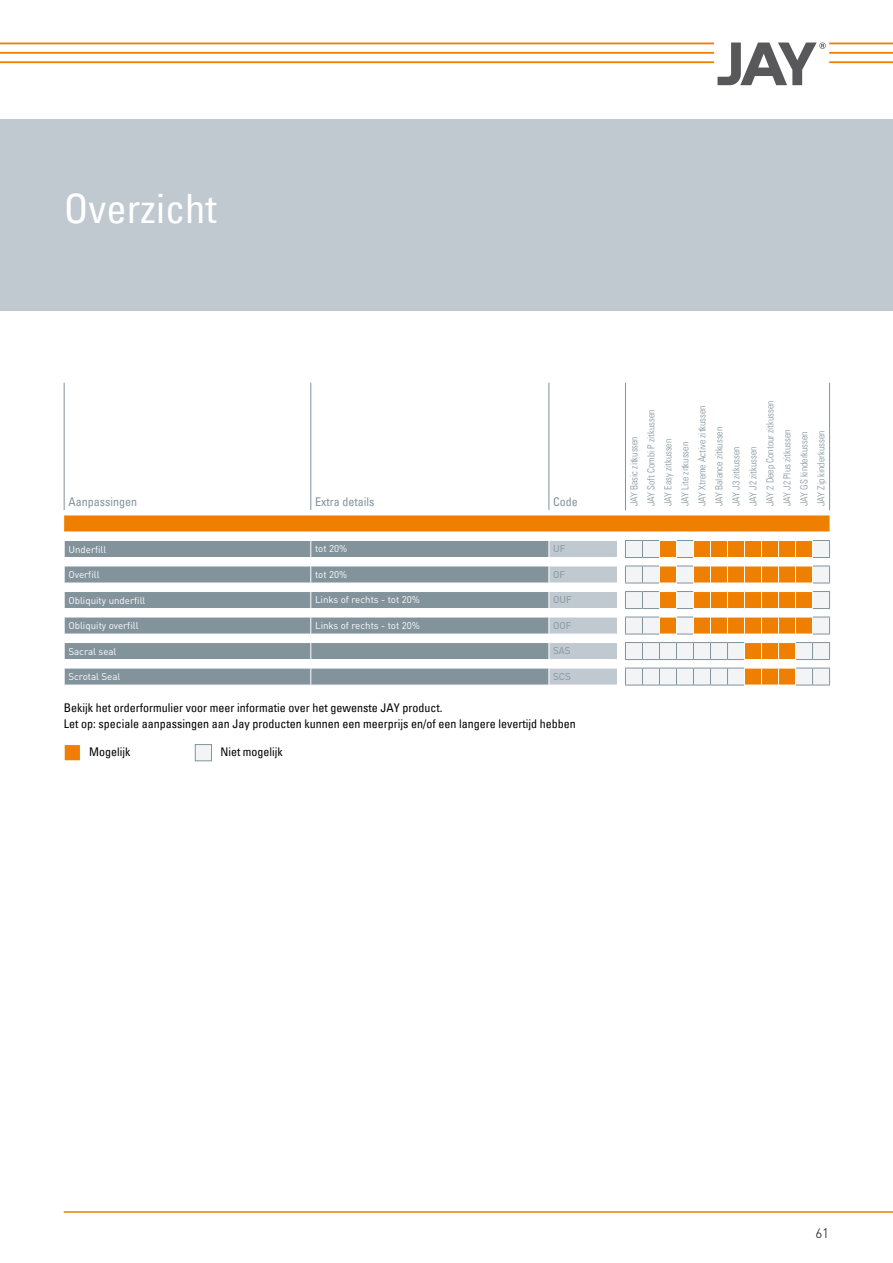
<style>
.page{position:relative;width:893px;height:1263px;background:#fff}
.page>*{position:absolute;margin:0;border:0;box-sizing:border-box;transform-origin:0 0}
.t1{font:condensed 40.5px "Univers Com 57";color:#fff}
.t2{font:300 13.5px "DINOT";color:#000}
.t3{font:condensed 12px/15.9px "Univers Com 57";color:#000}
.t4{font:condensed 12px "Univers Com 57";color:#82939c}
.t5{font:9.75px/17px "Univers Com 47 Light Cond";color:#82939c}
.t6{font:9.75px "DINOT";color:#fff}
.t7{font:9.75px "DINOT";color:#82939c}
</style>
<div class="page">
<hr style="left:829px;top:52px;width:64px;height:2px;background:#ee7f00">
<hr style="left:829px;top:61px;width:64px;height:2px;background:#ee7f00">
<hr style="left:829px;top:43px;width:64px;height:1px;background:#ee7f00">
<hr style="left:0;top:52px;width:714px;height:2px;background:#ee7f00">
<hr style="left:0;top:61px;width:714px;height:2px;background:#ee7f00">
<hr style="left:0;top:43px;width:714px;height:1px;background:#ee7f00">
<svg style="left:717px;top:43px;width:109px;height:42px"></svg>
<div style="left:0;top:119px;width:893px;height:191px;background:#bfc9cf"></div>
<hr style="left:64px;top:1211px;width:829px;height:2px;background:#ee7f00">
<div style="left:64px;top:516px;width:766px;height:16px;background:#ee7f00"></div>
<svg style="left:65px;top:541px;width:484px;height:144px;fill:#82939c"></svg>
<svg style="left:64px;top:541px;width:1px;height:16px"></svg>
<svg style="left:310px;top:541px;width:1px;height:16px"></svg>
<hr style="left:64px;top:557px;width:247px;height:1px;background:#fff">
<hr style="left:311px;top:557px;width:238px;height:1px;background:#fff">
<hr style="left:64px;top:566px;width:247px;height:1px;background:#fff">
<svg style="left:64px;top:566px;width:1px;height:17px"></svg>
<hr style="left:311px;top:566px;width:238px;height:1px;background:#fff">
<svg style="left:310px;top:566px;width:1px;height:17px"></svg>
<hr style="left:64px;top:583px;width:247px;height:1px;background:#fff">
<hr style="left:311px;top:583px;width:238px;height:1px;background:#fff">
<hr style="left:64px;top:591px;width:247px;height:1px;background:#fff">
<svg style="left:64px;top:592px;width:1px;height:16px"></svg>
<hr style="left:311px;top:591px;width:238px;height:1px;background:#fff">
<svg style="left:310px;top:592px;width:1px;height:16px"></svg>
<hr style="left:64px;top:608px;width:247px;height:1px;background:#fff">
<hr style="left:311px;top:608px;width:238px;height:1px;background:#fff">
<hr style="left:64px;top:617px;width:247px;height:1px;background:#fff">
<svg style="left:64px;top:617px;width:1px;height:17px"></svg>
<hr style="left:311px;top:617px;width:238px;height:1px;background:#fff">
<svg style="left:310px;top:617px;width:1px;height:17px"></svg>
<hr style="left:64px;top:634px;width:247px;height:1px;background:#fff">
<hr style="left:311px;top:634px;width:238px;height:1px;background:#fff">
<hr style="left:64px;top:642px;width:247px;height:1px;background:#fff">
<svg style="left:64px;top:643px;width:1px;height:16px"></svg>
<hr style="left:311px;top:642px;width:238px;height:1px;background:#fff">
<svg style="left:310px;top:643px;width:1px;height:16px"></svg>
<hr style="left:64px;top:659px;width:247px;height:1px;background:#fff">
<hr style="left:311px;top:659px;width:238px;height:1px;background:#fff">
<hr style="left:64px;top:668px;width:247px;height:1px;background:#fff">
<svg style="left:64px;top:668px;width:1px;height:17px"></svg>
<hr style="left:311px;top:668px;width:238px;height:1px;background:#fff">
<svg style="left:310px;top:668px;width:1px;height:17px"></svg>
<svg style="left:617px;top:515px;width:213px;height:1px"></svg>
<svg style="left:549px;top:540px;width:281px;height:146px"></svg>
<hr style="left:64px;top:383px;width:1px;height:127px;background:#82939c">
<hr style="left:310px;top:383px;width:1px;height:127px;background:#82939c">
<hr style="left:549px;top:383px;width:1px;height:127px;background:#82939c">
<hr style="left:829px;top:383px;width:1px;height:127px;background:#82939c">
<hr style="left:625px;top:383px;width:1px;height:127px;background:#82939c">
<div style="left:195px;top:744px;width:17px;height:17px;background:#f2f4f6;border:1px solid #82939c"></div>
<div style="left:64px;top:744px;width:17px;height:17px;background:#ee7f00;border:1px solid #fff"></div>
<h1 class="t1" style="left:64px;top:183px;width:154px">Overzicht</h1>
<p class="t4" style="left:68px;top:494px;width:70px">Aanpassingen</p>
<p class="t4" style="left:315px;top:494px;width:61px">Extra details</p>
<p class="t4" style="left:553px;top:494px;width:26px">Code</p>
<p class="t6" style="left:68px;top:543px;width:39px">Underfill</p>
<p class="t6" style="left:315px;top:543px;width:34px">tot 20%</p>
<p class="t7" style="left:553px;top:543px;width:14px">UF</p>
<p class="t6" style="left:68px;top:569px;width:33px">Overfill</p>
<p class="t6" style="left:315px;top:568px;width:34px">tot 20%</p>
<p class="t7" style="left:553px;top:568px;width:13px">OF</p>
<p class="t6" style="left:68px;top:594px;width:79px">Obliquity underfill</p>
<p class="t6" style="left:315px;top:594px;width:106px">Links of rechts - tot 20%</p>
<p class="t7" style="left:553px;top:594px;width:20px">OUF</p>
<p class="t6" style="left:68px;top:620px;width:72px">Obliquity overfill</p>
<p class="t6" style="left:315px;top:619px;width:106px">Links of rechts - tot 20%</p>
<p class="t7" style="left:553px;top:619px;width:20px">OOF</p>
<p class="t6" style="left:68px;top:645px;width:50px">Sacral seal</p>
<p class="t7" style="left:553px;top:645px;width:19px">SAS</p>
<p class="t6" style="left:68px;top:671px;width:53px">Scrotal Seal</p>
<p class="t7" style="left:553px;top:670px;width:19px">SCS</p>
<p class="t3" style="left:64px;top:700px;width:513px">Bekijk het orderformulier voor meer informatie over het gewenste JAY product.<br>Let op: speciale aanpassingen aan Jay producten kunnen een meerprijs en/of een langere levertijd hebben</p>
<p class="t3" style="left:89px;top:744px;width:43px">Mogelijk</p>
<p class="t3" style="left:220px;top:744px;width:64px">Niet mogelijk</p>
<p class="t5" style="left:626px;top:506px;width:107px;rotate:-90deg">JAY Basic zitkussen<br>JAY Soft Combi P zitkussen<br>JAY Easy zitkussen<br>JAY Lite zitkussen<br>JAY Xtreme Active zitkussen<br>JAY Balance zitkussen<br>JAY J3 zitkussen<br>JAY J2 zitkussen<br>JAY 2 Deep Contour zitkussen<br>JAY J2 Plus zitkussen<br>JAY GS kinderkussen<br>JAY Zip kinderkussen</p>
<h2 class="t2" style="left:815px;top:1225px;width:15px">61</h2>
</div>
